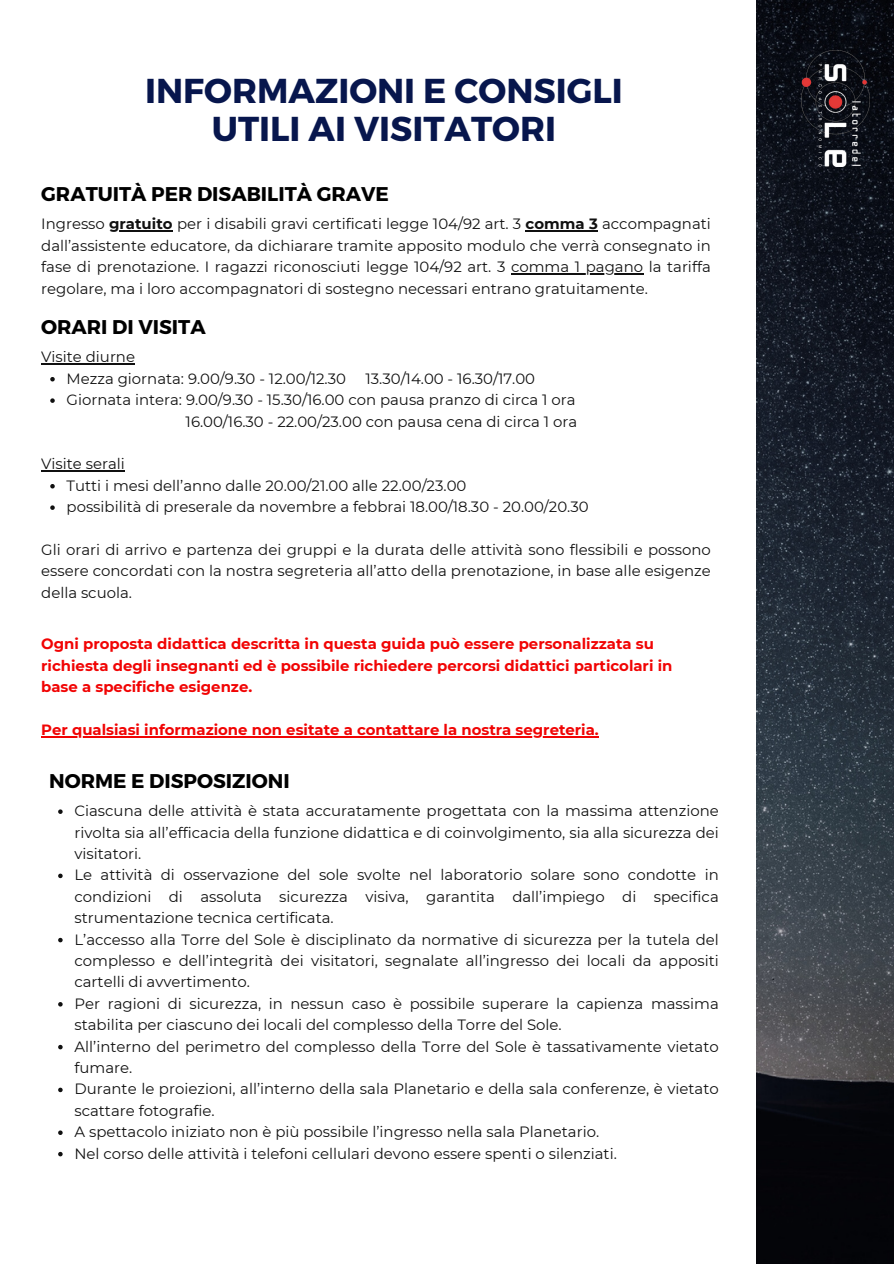
<style>
.page{position:relative;width:894px;height:1264px;background:#fff}
.page>*{position:absolute;margin:0;border:0;box-sizing:border-box;transform-origin:0 0}
.t1{font:700 34.5px/38.2px "Montserrat";color:#07164d;text-align:center}
.t2{font:700 19.8px "Montserrat";color:#000}
.t3{font:14.85px/21.5px "Montserrat";color:#000}
.t4{font:700 14.85px/21.5px "Montserrat";color:#f10404}
.s1{font-weight:700}
</style>
<div class="page">
<hr style="left:41px;top:736px;width:557px;height:1px;background:#f10404">
<img style="left:756px;top:0;width:137px;height:1263px">
<svg style="left:50px;top:377px;width:5px;height:4px"></svg>
<svg style="left:50px;top:398px;width:5px;height:5px"></svg>
<svg style="left:50px;top:484px;width:5px;height:4px"></svg>
<svg style="left:50px;top:505px;width:5px;height:5px"></svg>
<hr style="left:41px;top:363px;width:94px;height:1px;background:#000">
<hr style="left:41px;top:470px;width:84px;height:1px;background:#000">
<svg style="left:58px;top:809px;width:5px;height:5px"></svg>
<svg style="left:58px;top:873px;width:5px;height:5px"></svg>
<svg style="left:58px;top:937px;width:5px;height:5px"></svg>
<svg style="left:58px;top:1002px;width:5px;height:4px"></svg>
<svg style="left:58px;top:1044px;width:5px;height:5px"></svg>
<svg style="left:58px;top:1087px;width:5px;height:5px"></svg>
<svg style="left:58px;top:1130px;width:5px;height:4px"></svg>
<svg style="left:58px;top:1151px;width:5px;height:5px"></svg>
<img style="left:801px;top:51px;width:67px;height:116px">
<hr style="left:109px;top:230px;width:63px;height:2px;background:#000">
<hr style="left:525px;top:230px;width:72px;height:2px;background:#000">
<hr style="left:511px;top:273px;width:132px;height:1px;background:#000">
<p class="t1" style="left:145px;top:70px;width:479px">INFORMAZIONI E CONSIGLI<br>UTILI AI VISITATORI</p>
<p class="t2" style="left:41px;top:181px;width:349px">GRATUITÀ PER DISABILITÀ GRAVE</p>
<p class="t3" style="left:41px;top:213px;width:671px;text-align:justify">Ingresso <span class="s1">gratuito</span> per i disabili gravi certificati legge 104/92 art. 3 <span class="s1">comma 3</span> accompagnati dall’assistente educatore, da dichiarare tramite apposito modulo che verrà consegnato in fase di prenotazione. I ragazzi riconosciuti legge 104/92 art. 3 comma 1 pagano la tariffa regolare, ma i loro accompagnatori di sostegno necessari entrano gratuitamente.</p>
<p class="t2" style="left:41px;top:314px;width:166px">ORARI DI VISITA</p>
<p class="t3" style="left:67px;top:367px;width:281px">Mezza giornata: 9.00/9.30 - 12.00/12.30</p>
<p class="t3" style="left:41px;top:346px;width:95px">Visite diurne</p>
<p class="t3" style="left:67px;top:367px;width:510px;text-indent:299px">13.30/14.00 - 16.30/17.00<br>Giornata intera: 9.00/9.30 - 15.30/16.00 con pausa pranzo di circa 1 ora</p>
<p class="t3" style="left:41px;top:453px;width:85px">Visite serali</p>
<p class="t3" style="left:186px;top:410px;width:393px">16.00/16.30 - 22.00/23.00 con pausa cena di circa 1 ora</p>
<p class="t3" style="left:67px;top:474px;width:523px">Tutti i mesi dell’anno dalle 20.00/21.00 alle 22.00/23.00<br>possibilità di preserale da novembre a febbrai 18.00/18.30 - 20.00/20.30</p>
<p class="t3" style="left:41px;top:539px;width:671px;text-align:justify">Gli orari di arrivo e partenza dei gruppi e la durata delle attività sono flessibili e possono essere concordati con la nostra segreteria all’atto della prenotazione, in base alle esigenze della scuola.</p>
<p class="t4" style="left:41px;top:633px;width:632px">Ogni proposta didattica descritta in questa guida può essere personalizzata su richiesta degli insegnanti ed è possibile richiedere percorsi didattici particolari in base a specifiche esigenze.</p>
<p class="t4" style="left:41px;top:718px;width:559px">Per qualsiasi informazione non esitate a contattare la nostra segreteria.</p>
<p class="t2" style="left:49px;top:768px;width:242px">NORME E DISPOSIZIONI</p>
<p class="t3" style="left:74px;top:800px;width:645px">Ciascuna delle attività è stata accuratamente progettata con la massima attenzione rivolta sia all’efficacia della funzione didattica e di coinvolgimento, sia alla sicurezza dei visitatori.<br>Le attività di osservazione del sole svolte nel laboratorio solare sono condotte in condizioni di assoluta sicurezza visiva, garantita dall’impiego di specifica strumentazione tecnica certificata.<br>L’accesso alla Torre del Sole è disciplinato da normative di sicurezza per la tutela del complesso e dell’integrità dei visitatori, segnalate all’ingresso dei locali da appositi cartelli di avvertimento.<br>Per ragioni di sicurezza, in nessun caso è possibile superare la capienza massima stabilita per ciascuno dei locali del complesso della Torre del Sole.<br>All’interno del perimetro del complesso della Torre del Sole è tassativamente vietato fumare.<br>Durante le proiezioni, all’interno della sala Planetario e della sala conferenze, è vietato scattare fotografie.<br>A spettacolo iniziato non è più possibile l’ingresso nella sala Planetario.<br>Nel corso delle attività i telefoni cellulari devono essere spenti o silenziati.</p>
</div>
